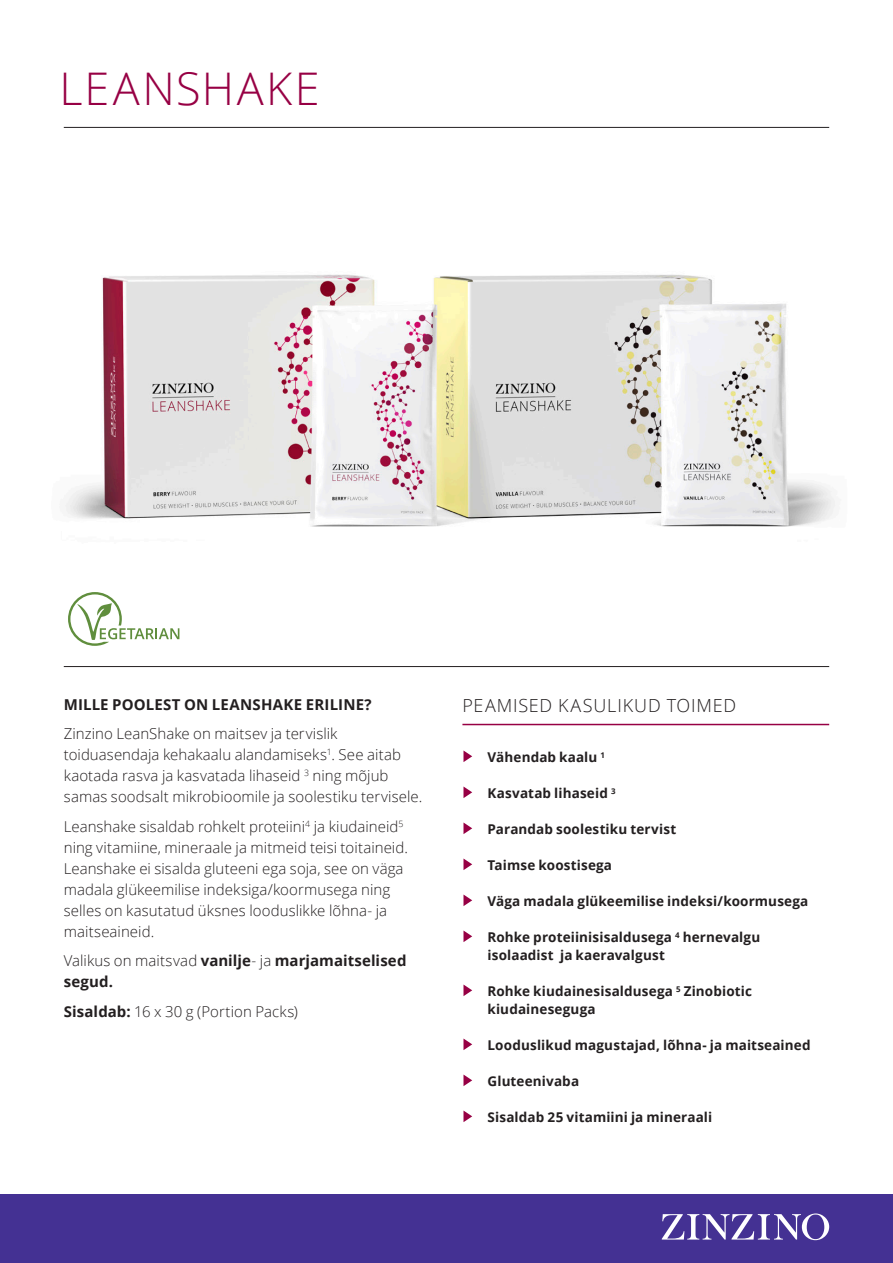
<style>
.page{position:relative;width:893px;height:1263px;background:#fff}
.page>*{position:absolute;margin:0;border:0;box-sizing:border-box;transform-origin:0 0}
.t1{font:300 45px "Open Sans";letter-spacing:.055em;color:#970044}
.t2{font:300 18px "Open Sans";letter-spacing:.045em;color:#231f20}
.Brödtext_ingress_Lig{font:300 15px/21px "Open Sans";letter-spacing:.005em;color:#231f20}
.Brödtext_ingress_Lig-2{font:700 15px/21px "Open Sans";letter-spacing:.01em;color:#231f20}
.Brödtext_Key_Benefit{font:700 13.5px "Open Sans";letter-spacing:.01em;color:#231f20}
.s1{font-weight:300}
.s2{font-weight:700}
</style>
<div class="page">
<div style="left:0;top:1194px;width:893px;height:69px;background:#443193"></div>
<svg style="left:662px;top:1213px;width:167px;height:27px"></svg>
<hr style="left:64px;top:666px;width:765px;height:1px;background:#231f20">
<hr style="left:64px;top:127px;width:765px;height:1px;background:#231f20">
<img style="left:65px;top:274px;width:771px;height:253px">
<svg style="left:463px;top:750px;width:9px;height:12px"></svg>
<svg style="left:463px;top:786px;width:9px;height:12px"></svg>
<svg style="left:463px;top:822px;width:9px;height:12px"></svg>
<svg style="left:463px;top:858px;width:9px;height:12px"></svg>
<svg style="left:463px;top:894px;width:9px;height:12px"></svg>
<svg style="left:463px;top:930px;width:9px;height:12px"></svg>
<svg style="left:463px;top:984px;width:9px;height:12px"></svg>
<svg style="left:463px;top:1038px;width:9px;height:12px"></svg>
<svg style="left:463px;top:1074px;width:9px;height:12px"></svg>
<svg style="left:463px;top:1110px;width:9px;height:12px"></svg>
<hr style="left:462px;top:724px;width:367px;height:1px;background:#970044">
<svg style="left:68px;top:592px;width:111px;height:54px"></svg>
<p class="t1" style="left:60px;top:57px;width:262px">LEANSHAKE</p>
<p class="Brödtext_ingress_Lig-2" style="left:64px;top:693px;width:309px">MILLE POOLEST ON LEANSHAKE ERILINE?</p>
<p class="Brödtext_ingress_Lig" style="left:64px;top:723px;width:360px">Zinzino LeanShake on maitsev ja tervislik toiduasendaja kehakaalu alandamiseks<sup>1</sup>. See aitab kaotada rasva ja kasvatada lihaseid <sup>3</sup> ning mõjub samas soodsalt mikrobioomile ja soolestiku tervisele.</p>
<p class="Brödtext_ingress_Lig" style="left:64px;top:815px;width:346px">Leanshake sisaldab rohkelt proteiini<sup>4</sup> ja kiudaineid<sup>5 </sup>ning vitamiine, mineraale ja mitmeid teisi toitaineid.<br>Leanshake ei sisalda gluteeni ega soja, see on väga madala glükeemilise indeksiga/koormusega ning selles on kasutatud üksnes looduslikke lõhna- ja maitseaineid.</p>
<p class="Brödtext_ingress_Lig-2" style="left:64px;top:950px;width:344px"><span class="s1">Valikus on maitsvad</span> vanilje<span class="s1">- ja</span> marjamaitselised segud.</p>
<p class="Brödtext_ingress_Lig" style="left:64px;top:1000px;width:236px"><span class="s2">Sisaldab:</span> 16 x 30 g (Portion Packs)</p>
<p class="t2" style="left:462px;top:693px;width:275px">PEAMISED KASULIKUD TOIMED</p>
<p class="Brödtext_Key_Benefit" style="left:487px;top:748px;width:119px">Vähendab kaalu <sup>1</sup></p>
<p class="Brödtext_Key_Benefit" style="left:487px;top:784px;width:130px">Kasvatab lihaseid <sup>3</sup></p>
<p class="Brödtext_Key_Benefit" style="left:487px;top:820px;width:190px">Parandab soolestiku tervist</p>
<p class="Brödtext_Key_Benefit" style="left:487px;top:856px;width:126px">Taimse koostisega</p>
<p class="Brödtext_Key_Benefit" style="left:487px;top:892px;width:322px">Väga madala glükeemilise indeksi/koormusega</p>
<p class="Brödtext_Key_Benefit" style="left:487px;top:928px;width:274px">Rohke proteiinisisaldusega <sup>4</sup> hernevalgu</p>
<p class="Brödtext_Key_Benefit" style="left:487px;top:946px;width:179px">isolaadist ja kaeravalgust</p>
<p class="Brödtext_Key_Benefit" style="left:487px;top:982px;width:266px">Rohke kiudainesisaldusega <sup>5</sup> Zinobiotic</p>
<p class="Brödtext_Key_Benefit" style="left:487px;top:1000px;width:110px">kiudaineseguga</p>
<p class="Brödtext_Key_Benefit" style="left:487px;top:1036px;width:325px">Looduslikud magustajad, lõhna- ja maitseained</p>
<p class="Brödtext_Key_Benefit" style="left:487px;top:1072px;width:93px">Gluteenivaba</p>
<p class="Brödtext_Key_Benefit" style="left:487px;top:1108px;width:226px">Sisaldab 25 vitamiini ja mineraali</p>
</div>
